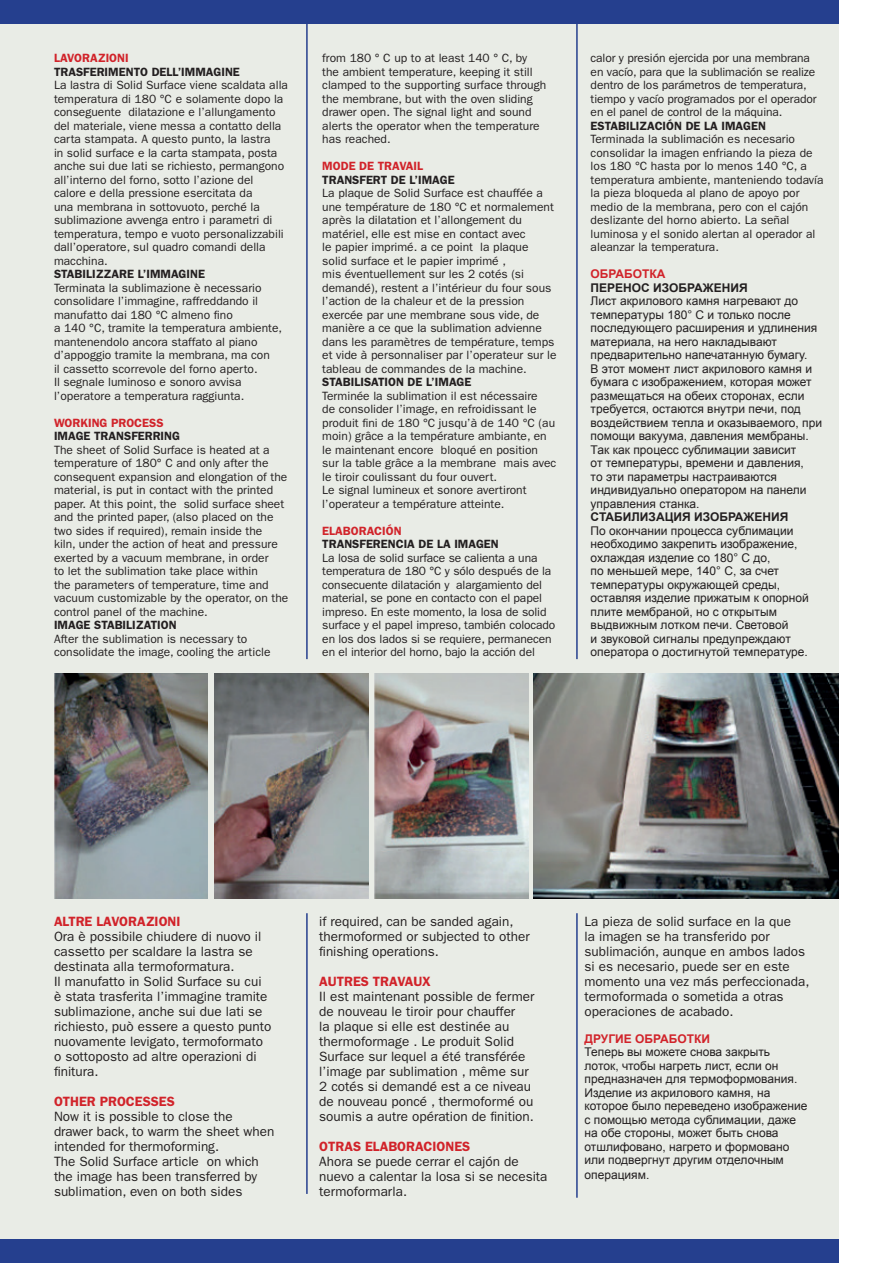
<style>
.page{position:relative;width:893px;height:1263px;background:#fff}
.page>*{position:absolute;margin:0;border:0;box-sizing:border-box;transform-origin:0 0}
.Normale{font:13.5px/15px "ITC Franklin Gothic Std";color:#231f20}
.Normale-2{font:600 13.5px "ITC Franklin Gothic Std";color:#d1232a}
.Normale-3{font:12px/13.5px "ITC Franklin Gothic Std";color:#231f20}
.Normale-4{font:12px/13.5px "Arial";color:#231f20}
.Normale-5{font:600 12px "ITC Franklin Gothic Std";color:#231f20}
.Normale-6{font:600 12px "ITC Franklin Gothic Std";color:#d1232a}
.Normale-7{font:700 12px "Arial";color:#231f20}
.Normale-8{font:700 12px "Arial";color:#d1232a}
</style>
<div class="page">
<div style="left:0;top:0;width:839px;height:1263px;background:#e9ece6"></div>
<img style="left:54px;top:673px;width:154px;height:225px">
<img style="left:214px;top:673px;width:154px;height:225px">
<img style="left:374px;top:673px;width:154px;height:225px">
<img style="left:533px;top:673px;width:306px;height:225px">
<div style="left:0;top:1239px;width:839px;height:24px;background:#253f8e"></div>
<div style="left:0;top:0;width:839px;height:24px;background:#253f8e"></div>
<hr style="left:306px;top:17px;width:2px;height:642px;background:#253f8e">
<hr style="left:306px;top:913px;width:2px;height:281px;background:#253f8e">
<hr style="left:576px;top:17px;width:2px;height:642px;background:#253f8e">
<hr style="left:576px;top:913px;width:2px;height:285px;background:#253f8e">
<p class="Normale-6" style="left:54px;top:51px;width:76px">LAVORAZIONI</p>
<p class="Normale-5" style="left:54px;top:65px;width:187px">TRASFERIMENTO DELL’IMMAGINE</p>
<p class="Normale-3" style="left:54px;top:78px;width:235px">La lastra di Solid Surface viene scaldata alla temperatura di 180 °C e solamente dopo la conseguente dilatazione e l’allungamento del materiale, viene messa a contatto della carta stampata. A questo punto, la lastra<br>in solid surface e la carta stampata, posta anche sui due lati se richiesto, permangono all’interno del forno, sotto l’azione del calore e della pressione esercitata da<br>una membrana in sottovuoto, perché la sublimazione avvenga entro i parametri di temperatura, tempo e vuoto personalizzabili dall’operatore, sul quadro comandi della macchina.</p>
<p class="Normale-5" style="left:54px;top:267px;width:153px">STABILIZZARE L’IMMAGINE</p>
<p class="Normale-3" style="left:54px;top:281px;width:209px">Terminata la sublimazione è necessario consolidare l’immagine, raffreddando il manufatto dai 180 °C almeno fino</p>
<p class="Normale-3" style="left:54px;top:321px;width:230px">a 140 °C, tramite la temperatura ambiente, mantenendolo ancora staffato al piano d’appoggio tramite la membrana, ma con<br>il cassetto scorrevole del forno aperto.<br>Il segnale luminoso e sonoro avvisa l’operatore a temperatura raggiunta.</p>
<p class="Normale-6" style="left:54px;top:416px;width:111px">WORKING PROCESS</p>
<p class="Normale-5" style="left:54px;top:429px;width:128px">IMAGE TRANSFERRING</p>
<p class="Normale-3" style="left:54px;top:443px;width:236px">The sheet of Solid Surface is heated at a temperature of 180° C and only after the consequent expansion and elongation of the material, is put in contact with the printed paper. At this point, the solid surface sheet and the printed paper, (also placed on the two sides if required), remain inside the<br>kiln, under the action of heat and pressure exerted by a vacuum membrane, in order<br>to let the sublimation take place within<br>the parameters of temperature, time and vacuum customizable by the operator, on the control panel of the machine.</p>
<p class="Normale-5" style="left:54px;top:618px;width:124px">IMAGE STABILIZATION</p>
<p class="Normale-3" style="left:54px;top:632px;width:218px">After the sublimation is necessary to consolidate the image, cooling the article</p>
<p class="Normale-3" style="left:322px;top:51px;width:225px">from 180 ° C up to at least 140 ° C, by the ambient temperature, keeping it still clamped to the supporting surface through the membrane, but with the oven sliding drawer open. The signal light and sound alerts the operator when the temperature has reached.</p>
<p class="Normale-6" style="left:322px;top:159px;width:102px">MODE DE TRAVAIL</p>
<p class="Normale-5" style="left:322px;top:173px;width:134px">TRANSFERT DE L’IMAGE</p>
<p class="Normale-3" style="left:322px;top:186px;width:236px">La plaque de Solid Surface est chauffée a une température de 180 °C et normalement après la dilatation et l’allongement du matériel, elle est mise en contact avec<br>le papier imprimé. a ce point la plaque<br>solid surface et le papier imprimé ,<br>mis éventuellement sur les 2 cotés (si demandé), restent a l’intérieur du four sous l’action de la chaleur et de la pression exercée par une membrane sous vide, de manière a ce que la sublimation advienne dans les paramètres de température, temps et vide à personnaliser par l’operateur sur le tableau de commandes de la machine.</p>
<p class="Normale-5" style="left:322px;top:375px;width:151px">STABILISATION DE L’IMAGE</p>
<p class="Normale-3" style="left:322px;top:389px;width:235px">Terminée la sublimation il est nécessaire<br>de consolider l’image, en refroidissant le produit fini de 180 °C jusqu’à de 140 °C (au moin) grâce a la température ambiante, en le maintenant encore bloqué en position sur la table grâce a la membrane mais avec le tiroir coulissant du four ouvert.</p>
<p class="Normale-3" style="left:322px;top:483px;width:206px">Le signal lumineux et sonore avertiront l’operateur a température atteinte.</p>
<p class="Normale-6" style="left:322px;top:524px;width:81px">ELABORACIÓN</p>
<p class="Normale-5" style="left:322px;top:537px;width:178px">TRANSFERENCIA DE LA IMAGEN</p>
<p class="Normale-3" style="left:322px;top:551px;width:235px">La losa de solid surface se calienta a una temperatura de 180 °C y sólo después de la consecuente dilatación y alargamiento del material, se pone en contacto con el papel impreso. En este momento, la losa de solid surface y el papel impreso, también colocado en los dos lados si se requiere, permanecen en el interior del horno, bajo la acción del</p>
<p class="Normale-3" style="left:591px;top:51px;width:227px">calor y presión ejercida por una membrana en vacío, para que la sublimación se realize dentro de los parámetros de temperatura, tiempo y vacío programados por el operador en el panel de control de la máquina.</p>
<p class="Normale-5" style="left:591px;top:119px;width:177px">ESTABILIZACIÓN DE LA IMAGEN</p>
<p class="Normale-3" style="left:591px;top:132px;width:234px">Terminada la sublimación es necesario consolidar la imagen enfriando la pieza de los 180 °C hasta por lo menos 140 °C, a temperatura ambiente, manteniendo todavía la pieza bloqueda al plano de apoyo por medio de la membrana, pero con el cajón deslizante del horno abierto. La señal luminosa y el sonido alertan al operador al aleanzar la temperatura.</p>
<p class="Normale-8" style="left:591px;top:266px;width:76px">ОБРАБОТКА</p>
<p class="Normale-7" style="left:591px;top:280px;width:158px">ПЕРЕНОС ИЗОБРАЖЕНИЯ</p>
<p class="Normale-4" style="left:591px;top:294px;width:233px">Лист акрилового камня нагревают до температуры 180° С и только после последующего расширения и удлинения материала, на него накладывают предварительно напечатанную бумагу.<br>В этот момент лист акрилового камня и бумага с изображением, которая может размещаться на обеих сторонах, если требуется, остаются внутри печи, под воздействием тепла и оказываемого, при помощи вакуума, давления мембраны.<br>Так как процесс сублимации зависит<br>от температуры, времени и давления,<br>то эти параметры настраиваются индивидуально оператором на панели управления станка.</p>
<p class="Normale-7" style="left:591px;top:509px;width:199px">СТАБИЛИЗАЦИЯ ИЗОБРАЖЕНИЯ</p>
<p class="Normale-4" style="left:591px;top:524px;width:220px">По окончании процесса сублимации необходимо закрепить изображение, охлаждая изделие со 180° C до,<br>по меньшей мере, 140° С, за счет температуры окружающей среды, оставляя изделие прижатым к опорной плите мембраной, но с открытым выдвижным лотком печи. Световой<br>и звуковой сигналы предупреждают оператора о достигнутой температуре.</p>
<p class="Normale-2" style="left:54px;top:913px;width:128px">ALTRE LAVORAZIONI</p>
<p class="Normale" style="left:54px;top:929px;width:209px">Ora è possibile chiudere di nuovo il cassetto per scaldare la lastra se destinata alla termoformatura.</p>
<p class="Normale" style="left:54px;top:974px;width:219px">Il manufatto in Solid Surface su cui è stata trasferita l’immagine tramite sublimazione, anche sui due lati se richiesto, può essere a questo punto nuovamente levigato, termoformato o sottoposto ad altre operazioni di finitura.</p>
<p class="Normale-2" style="left:54px;top:1093px;width:122px">OTHER PROCESSES</p>
<p class="Normale" style="left:54px;top:1109px;width:222px">Now it is possible to close the drawer back, to warm the sheet when intended for thermoforming.</p>
<p class="Normale" style="left:54px;top:1154px;width:206px;text-align:justify">The Solid Surface article on which the image has been transferred by sublimation, even on both sides</p>
<p class="Normale" style="left:319px;top:914px;width:212px">if required, can be sanded again, thermoformed or subjected to other finishing operations.</p>
<p class="Normale-2" style="left:319px;top:973px;width:113px">AUTRES TRAVAUX</p>
<p class="Normale" style="left:319px;top:989px;width:217px">Il est maintenant possible de fermer de nouveau le tiroir pour chauffer<br>la plaque si elle est destinée au thermoformage . Le produit Solid Surface sur lequel a été transférée l’image par sublimation , même sur 2 cotés si demandé est a ce niveau de nouveau poncé , thermoformé ou soumis a autre opération de finition.</p>
<p class="Normale-2" style="left:319px;top:1138px;width:152px">OTRAS ELABORACIONES</p>
<p class="Normale" style="left:319px;top:1154px;width:230px">Ahora se puede cerrar el cajón de nuevo a calentar la losa si se necesita termoformarla.</p>
<p class="Normale" style="left:584px;top:914px;width:226px">La pieza de solid surface en la que<br>la imagen se ha transferido por sublimación, aunque en ambos lados si es necesario, puede ser en este momento una vez más perfeccionada, termoformada o sometida a otras operaciones de acabado.</p>
<p class="Normale-8" style="left:584px;top:1031px;width:127px">ДРУГИЕ ОБРАБОТКИ</p>
<p class="Normale-4" style="left:584px;top:1045px;width:214px">Теперь вы можете снова закрыть лоток, чтобы нагреть лист, если он предназначен для термоформования.</p>
<p class="Normale-4" style="left:584px;top:1086px;width:224px">Изделие из акрилового камня, на которое было переведено изображение с помощью метода сублимации, даже на обе стороны, может быть снова отшлифовано, нагрето и формовано или подвергнут другим отделочным</p>
<p class="Normale-4" style="left:584px;top:1168px;width:66px">операциям.</p>
</div>
